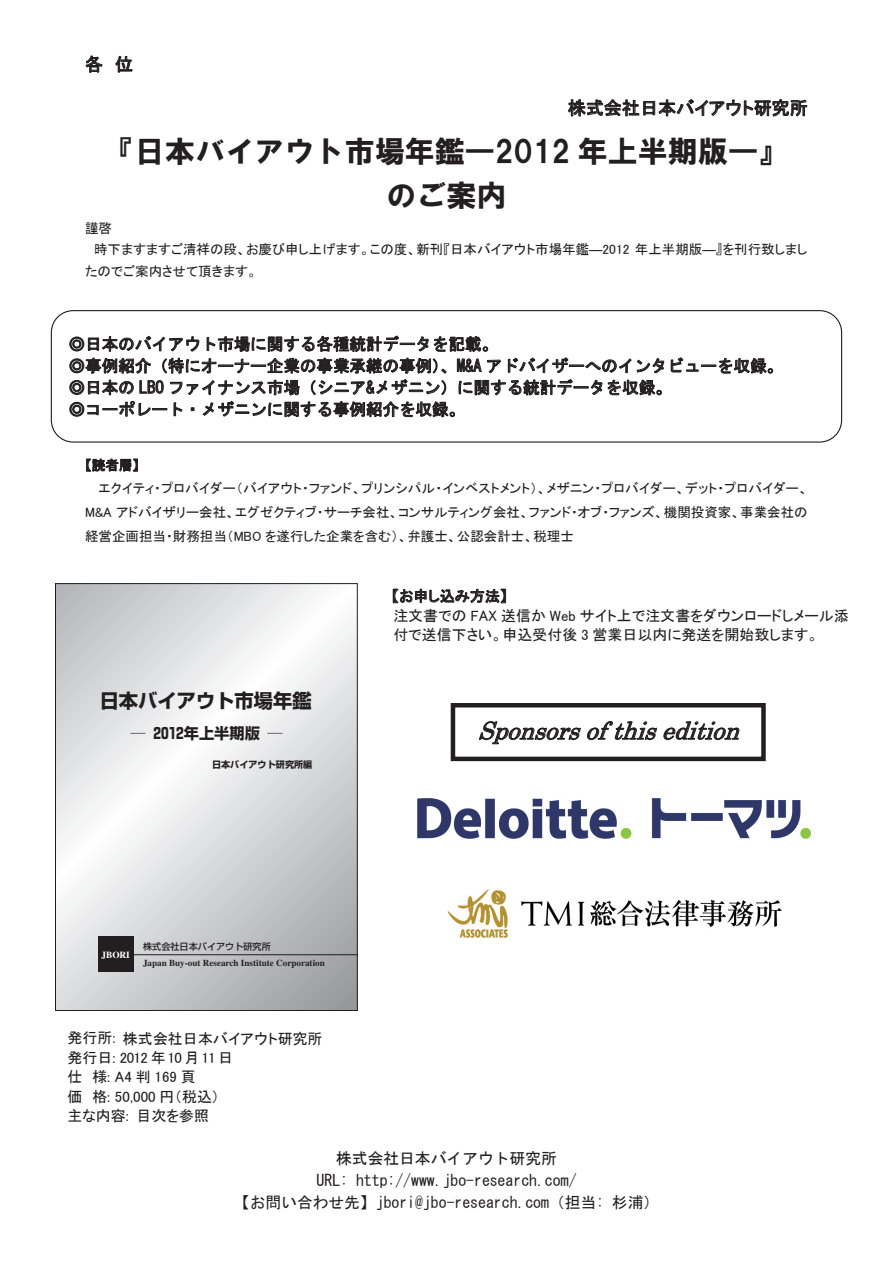
<style>
.page{position:relative;width:893px;height:1263px;background:#fff}
.page>*{position:absolute;margin:0;border:0;box-sizing:border-box;transform-origin:0 0}
.t1{font:30px/43.8px "HGS Soei Kakugothic UB";color:#231f20;text-align:center}
.t2{font:italic 24px "Century";color:#231f20}
.t3{font:19.2px "Shin Go Bold 83 pv RKSJ H";color:#231f20}
.t4{font:18px "MS P Gothic";color:#231f20}
.t5{font:16.5px/21.8px "MS Gothic";color:#231f20}
.t6{font:15.9px/21.8px "MS Gothic";color:#231f20;text-align:center}
.t7{font:15.15px "Shin Go Bold 83 pv RKSJ H";color:#231f20}
.t8{font:15px/19.5px "MS P Gothic";color:#231f20}
.t9{font:13.5px "MS P Gothic";color:#231f20}
.t10{font:700 9.3px "Times";color:#fff}
.t11{font:700 9.15px "Times";color:#231f20}
.t12{font:9.15px "Shin Go Medium 83 pv RKSJ H";color:#231f20}
.t13{font:9.15px "Shin Go Bold 83 pv RKSJ H";color:#231f20}
.s1{font-family:"Shingo Num";font-weight:700}
</style>
<div class="page">
<svg style="left:86px;top:55px;width:16px;height:18px"></svg>
<svg style="left:115px;top:56px;width:17px;height:16px"></svg>
<svg style="left:568px;top:99px;width:239px;height:18px"></svg>
<svg style="left:86px;top:459px;width:52px;height:12px"></svg>
<svg style="left:393px;top:589px;width:113px;height:14px"></svg>
<div style="left:451px;top:703px;width:315px;height:58px;border:4px solid #231f20"></div>
<svg style="left:479px;top:721px;width:261px;height:23px"></svg>
<div style="left:51px;top:310px;width:791px;height:133px;border:1px solid #231f20;border-radius:22px"></div>
<svg style="left:671px;top:357px;width:102px;height:16px"></svg>
<svg style="left:70px;top:335px;width:594px;height:82px"></svg>
<svg style="left:57px;top:585px;width:299px;height:424px"></svg>
<div style="left:55px;top:583px;width:303px;height:428px;border:1px solid #231f20"></div>
<img style="left:418px;top:799px;width:392px;height:40px">
<img style="left:447px;top:889px;width:335px;height:49px">
<h3 class="t4" style="left:85px;top:55px;width:50px">各 位</h3>
<h3 class="t4" style="left:568px;top:99px;width:241px">株式会社日本バイアウト研究所</h3>
<h1 class="t1" style="left:105px;top:130px;width:685px">『日本バイアウト市場年鑑―2012 年上半期版―』のご案内</h1>
<p class="t9" style="left:85px;top:221px;width:28px">謹啓</p>
<p class="t9" style="left:94px;top:243px;width:715px">時下ますますご清祥の段、お慶び申し上げます。この度、新刊『日本バイアウト市場年鑑―2012 年上半期版―』を刊行致しまし</p>
<p class="t9" style="left:85px;top:265px;width:174px">たのでご案内させて頂きます。</p>
<p class="t5" style="left:69px;top:333px;width:716px">◎日本のバイアウト市場に関する各種統計データを記載。<br>◎事例紹介（特にオーナー企業の事業承継の事例）、M&amp;A アドバイザーへのインタビューを収録。◎日本の LBO ファイナンス市場（シニア&amp;メザニン）に関する統計データを収録。<br>◎コーポレート・メザニンに関する事例紹介を収録。</p>
<p class="t9" style="left:85px;top:458px;width:56px">【読者層】</p>
<p class="t9" style="left:99px;top:481px;width:711px">エクイティ・プロバイダー（バイアウト・ファンド、プリンシパル・インベストメント）、メザニン・プロバイダー、デット・プロバイダー、</p>
<p class="t9" style="left:85px;top:505px;width:724px">M&amp;A アドバイザリー会社、エグゼクティブ・サーチ会社、コンサルティング会社、ファンド・オブ・ファンズ、機関投資家、事業会社の</p>
<p class="t9" style="left:85px;top:529px;width:490px">経営企画担当・財務担当（MBO を遂行した企業を含む）、弁護士、公認会計士、税理士</p>
<h3 class="t3" style="left:100px;top:688px;width:213px">日本バイアウト市場年鑑</h3>
<p class="t7" style="left:131px;top:724px;width:154px">─ <span class="s1">2012</span>年上半期版 ─</p>
<p class="t13" style="left:212px;top:758px;width:102px">日本バイアウト研究所編</p>
<p class="t8" style="left:392px;top:586px;width:459px">【お申し込み方法】<br>注文書での FAX 送信か Web サイト上で注文書をダウンロードしメール添付で送信下さい。申込受付後 3 営業日以内に発送を開始致します。</p>
<h2 class="t2" style="left:478px;top:710px;width:274px">Sponsorsofthisedition</h2>
<p class="t10" style="left:102px;top:949px;width:30px">JBORI</p>
<p class="t12" style="left:143px;top:941px;width:129px">株式会社日本バイアウト研究所</p>
<p class="t11" style="left:143px;top:957px;width:183px">Japan Buy-out Research Institute Corporation</p>
<p class="t8" style="left:68px;top:1028px;width:257px">発行所: 株式会社日本バイアウト研究所発行日: 2012 年10 月11 日<br>仕 様: A4 判 169 頁<br>価 格: 50,000 円（税込）<br>主な内容: 目次を参照</p>
<p class="t6" style="left:234px;top:1148px;width:427px">株式会社日本バイアウト研究所<br>URL: http://www.jbo-research.com/<br>【お問い合わせ先】jbori@jbo-research.com（担当: 杉浦）</p>
</div>
